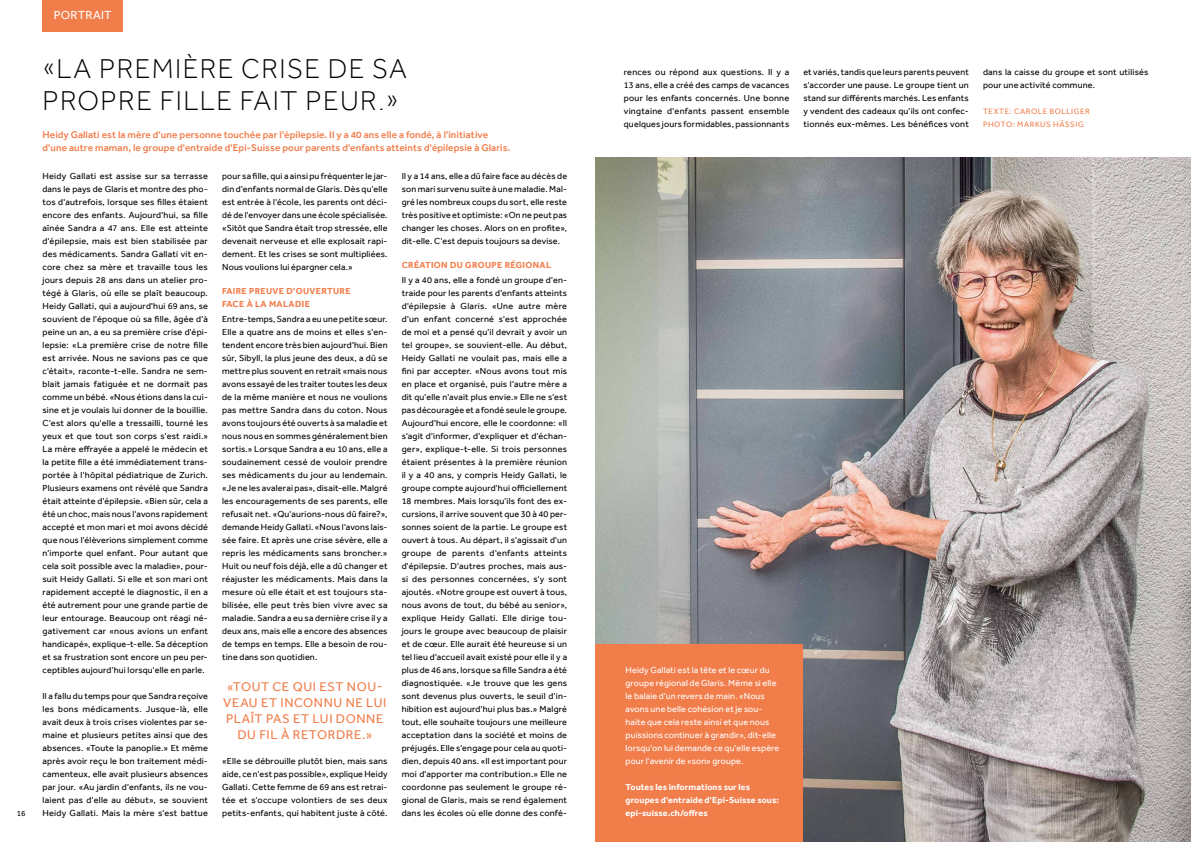
<style>
.page{position:relative;width:1191px;height:842px;background:#fff}
.page>*{position:absolute;margin:0;border:0;box-sizing:border-box;transform-origin:0 0}
.t1{font:300 28px/32px "Effra";letter-spacing:.05em;color:#000}
.t2{font:13px/16px "Effra";letter-spacing:.045em;color:#f17d4b;text-align:center}
.t3{font:12px "Effra";letter-spacing:.02em;color:#fff}
.t4{font:500 10px/13px "Effra";letter-spacing:.01em;color:#f17d4b}
.t5{font:9px/13px "Effra";letter-spacing:.02em;color:#000;text-align:justify}
.t6{font:9px/13px "Effra";letter-spacing:.015em;color:#fff}
.t7{font:700 9px/13px "Effra";letter-spacing:.01em;color:#fff}
.t8{font:700 9px/13px "Effra";letter-spacing:.04em;color:#f17d4b}
.t9{font:8px/13px "Effra";letter-spacing:.065em;color:#f17d4b}
.t10{font:8px "Effra";color:#000}
</style>
<div class="page">
<img style="left:595px;top:158px;width:596px;height:684px">
<div style="left:43px;top:0;width:80px;height:31px;background:#f17d4b"></div>
<div style="left:595px;top:644px;width:208px;height:198px;background:#f17d4b"></div>
<p class="t10" style="left:17px;top:809px;width:10px">16</p>
<h3 class="t3" style="left:54px;top:8px;width:59px">PORTRAIT</h3>
<h1 class="t1" style="left:43px;top:53px;width:366px">«LA PREMIÈRE CRISE DE SA<br>PROPRE FILLE FAIT PEUR.»</h1>
<p class="t4" style="left:43px;top:128px;width:469px">Heidy Gallati est la mère d'une personne touchée par l'épilepsie. Il y a 40 ans elle a fondé, à l'initiative d'une autre maman, le groupe d'entraide d'Epi-Suisse pour parents d'enfants atteints d'épilepsie à Glaris.</p>
<p class="t5" style="left:43px;top:169px;width:167px">Heidy Gallati est assise sur sa terrasse dans le pays de Glaris et montre des pho&shy;tos d'autrefois, lorsque ses filles étaient encore des enfants. Aujourd'hui, sa fille aînée Sandra a 47 ans. Elle est atteinte d'épilepsie, mais est bien stabilisée par des médicaments. Sandra Gallati vit en&shy;core chez sa mère et travaille tous les jours depuis 28 ans dans un atelier pro&shy;tégé à Glaris, où elle se plaît beaucoup.<br>Heidy Gallati, qui a aujourd'hui 69 ans, se souvient de l'époque où sa fille, âgée d'à peine un an, a eu sa première crise d'épi&shy;lepsie: «La première crise de notre fille est arrivée. Nous ne savions pas ce que c'était», raconte-t-elle. Sandra ne sem&shy;blait jamais fatiguée et ne dormait pas comme un bébé. «Nous étions dans la cui&shy;sine et je voulais lui donner de la bouillie.<br>C'est alors qu'elle a tressailli, tourné les yeux et que tout son corps s'est raidi.» La mère effrayée a appelé le médecin et la petite fille a été immédiatement trans&shy;portée à l'hôpital pédiatrique de Zurich.<br>Plusieurs examens ont révélé que Sandra était atteinte d'épilepsie. «Bien sûr, cela a été un choc, mais nous l'avons rapidement accepté et mon mari et moi avons décidé que nous l'élèverions simplement comme n'importe quel enfant. Pour autant que cela soit possible avec la maladie», pour&shy;suit Heidy Gallati. Si elle et son mari ont rapidement accepté le diagnostic, il en a été autrement pour une grande partie de leur entourage. Beaucoup ont réagi né&shy;gativement car «nous avions un enfant handicapé», explique-t-elle. Sa déception et sa frustration sont encore un peu per&shy;ceptibles aujourd'hui lorsqu'elle en parle.</p>
<p class="t5" style="left:43px;top:689px;width:167px">Il a fallu du temps pour que Sandra reçoive les bons médicaments. Jusque-là, elle avait deux à trois crises violentes par se&shy;maine et plusieurs petites ainsi que des absences. «Toute la panoplie.» Et même après avoir reçu le bon traitement médi&shy;camenteux, elle avait plusieurs absences par jour. «Au jardin d'enfants, ils ne vou&shy;laient pas d'elle au début», se souvient Heidy Gallati. Mais la mère s'est battue</p>
<p class="t5" style="left:222px;top:169px;width:167px">pour sa fille, qui a ainsi pu fréquenter le jar&shy;din d'enfants normal de Glaris. Dès qu'elle est entrée à l'école, les parents ont déci&shy;dé de l'envoyer dans une école spécialisée. «Sitôt que Sandra était trop stressée, elle devenait nerveuse et elle explosait rapi&shy;dement. Et les crises se sont multipliées.<br>Nous voulions lui épargner cela.»</p>
<p class="t8" style="left:222px;top:284px;width:130px">FAIRE PREUVE D'OUVERTURE<br>FACE À LA MALADIE</p>
<p class="t5" style="left:222px;top:312px;width:167px">Entre-temps, Sandra a eu une petite sœur.<br>Elle a quatre ans de moins et elles s'en&shy;tendent encore très bien aujourd'hui. Bien sûr, Sibyll, la plus jeune des deux, a dû se mettre plus souvent en retrait «mais nous avons essayé de les traiter toutes les deux de la même manière et nous ne voulions pas mettre Sandra dans du coton. Nous avons toujours été ouverts à sa maladie et nous nous en sommes généralement bien sortis.» Lorsque Sandra a eu 10 ans, elle a soudainement cessé de vouloir prendre ses médicaments du jour au lendemain. «Je ne les avalerai pas», disait-elle. Malgré les encouragements de ses parents, elle refusait net. «Qu'aurions-nous dû faire?», demande Heidy Gallati. «Nous l'avons lais&shy;sée faire. Et après une crise sévère, elle a repris les médicaments sans broncher.» Huit ou neuf fois déjà, elle a dû changer et réajuster les médicaments. Mais dans la mesure où elle était et est toujours sta&shy;bilisée, elle peut très bien vivre avec sa maladie. Sandra a eu sa dernière crise il y a deux ans, mais elle a encore des absences de temps en temps. Elle a besoin de rou&shy;tine dans son quotidien.</p>
<h2 class="t2" style="left:223px;top:679px;width:164px">«TOUT CE QUI EST NOU-<br>VEAU ET INCONNU NE LUI<br>PLAÎT PAS ET LUI DONNE<br>DU FIL À RETORDRE.»</h2>
<p class="t5" style="left:222px;top:754px;width:167px">«Elle se débrouille plutôt bien, mais sans aide, ce n'est pas possible», explique Heidy Gallati. Cette femme de 69 ans est retrai&shy;tée et s'occupe volontiers de ses deux petits-enfants, qui habitent juste à côté.</p>
<p class="t5" style="left:402px;top:169px;width:167px">Il y a 14 ans, elle a dû faire face au décès de son mari survenu suite à une maladie. Mal&shy;gré les nombreux coups du sort, elle reste très positive et optimiste: «On ne peut pas changer les choses. Alors on en profite», dit-elle. C'est depuis toujours sa devise.</p>
<p class="t8" style="left:402px;top:258px;width:151px">CRÉATION DU GROUPE RÉGIONAL</p>
<p class="t5" style="left:402px;top:273px;width:167px">Il y a 40 ans, elle a fondé un groupe d'en&shy;traide pour les parents d'enfants atteints d'épilepsie à Glaris. «Une autre mère d'un enfant concerné s'est approchée de moi et a pensé qu'il devrait y avoir un tel groupe», se souvient-elle. Au début, Heidy Gallati ne voulait pas, mais elle a fini par accepter. «Nous avons tout mis en place et organisé, puis l'autre mère a dit qu'elle n'avait plus envie.» Elle ne s'est pas découragée et a fondé seule le groupe.<br>Aujourd'hui encore, elle le coordonne: «Il s'agit d'informer, d'expliquer et d'échan&shy;ger», explique-t-elle. Si trois personnes étaient présentes à la première réunion il y a 40 ans, y compris Heidy Gallati, le groupe compte aujourd'hui officiellement 18 membres. Mais lorsqu'ils font des ex&shy;cursions, il arrive souvent que 30 à 40 per&shy;sonnes soient de la partie. Le groupe est ouvert à tous. Au départ, il s'agissait d'un groupe de parents d'enfants atteints d'épilepsie. D'autres proches, mais aus&shy;si des personnes concernées, s'y sont ajoutés. «Notre groupe est ouvert à tous, nous avons de tout, du bébé au senior», explique Heidy Gallati. Elle dirige tou&shy;jours le groupe avec beaucoup de plaisir et de cœur. Elle aurait été heureuse si un tel lieu d'accueil avait existé pour elle il y a plus de 46 ans, lorsque sa fille Sandra a été diagnostiquée. «Je trouve que les gens sont devenus plus ouverts, le seuil d'in&shy;hibition est aujourd'hui plus bas.» Malgré tout, elle souhaite toujours une meilleure acceptation dans la société et moins de préjugés. Elle s'engage pour cela au quoti&shy;dien, depuis 40 ans. «Il est important pour moi d'apporter ma contribution.» Elle ne coordonne pas seulement le groupe ré&shy;gional de Glaris, mais se rend également dans les écoles où elle donne des confé-</p>
<p class="t5" style="left:624px;top:65px;width:167px">rences ou répond aux questions. Il y a 13 ans, elle a créé des camps de vacances pour les enfants concernés. Une bonne vingtaine d'enfants passent ensemble quelques jours formidables, passionnants</p>
<p class="t5" style="left:803px;top:65px;width:167px">et variés, tandis que leurs parents peuvent s'accorder une pause. Le groupe tient un stand sur différents marchés. Les enfants y vendent des cadeaux qu'ils ont confec&shy;tionnés eux-mêmes. Les bénéfices vont</p>
<p class="t5" style="left:983px;top:65px;width:167px">dans la caisse du groupe et sont utilisés pour une activité commune.</p>
<p class="t9" style="left:983px;top:105px;width:108px">TEXTE: CAROLE BOLLIGER<br>PHOTO: MARKUS HÄSSIG</p>
<p class="t6" style="left:625px;top:663px;width:155px">Heidy Gallati est la tête et le cœur du groupe régional de Glaris. Même si elle le balaie d'un revers de main. «Nous avons une belle cohésion et je sou&shy;haite que cela reste ainsi et que nous puissions continuer à grandir», dit-elle lorsqu'on lui demande ce qu'elle espère pour l'avenir de «son» groupe.</p>
<p class="t7" style="left:625px;top:780px;width:155px">Toutes les informations sur les groupes d'entraide d'Epi-Suisse sous: epi-suisse.ch/offres</p>
</div>
